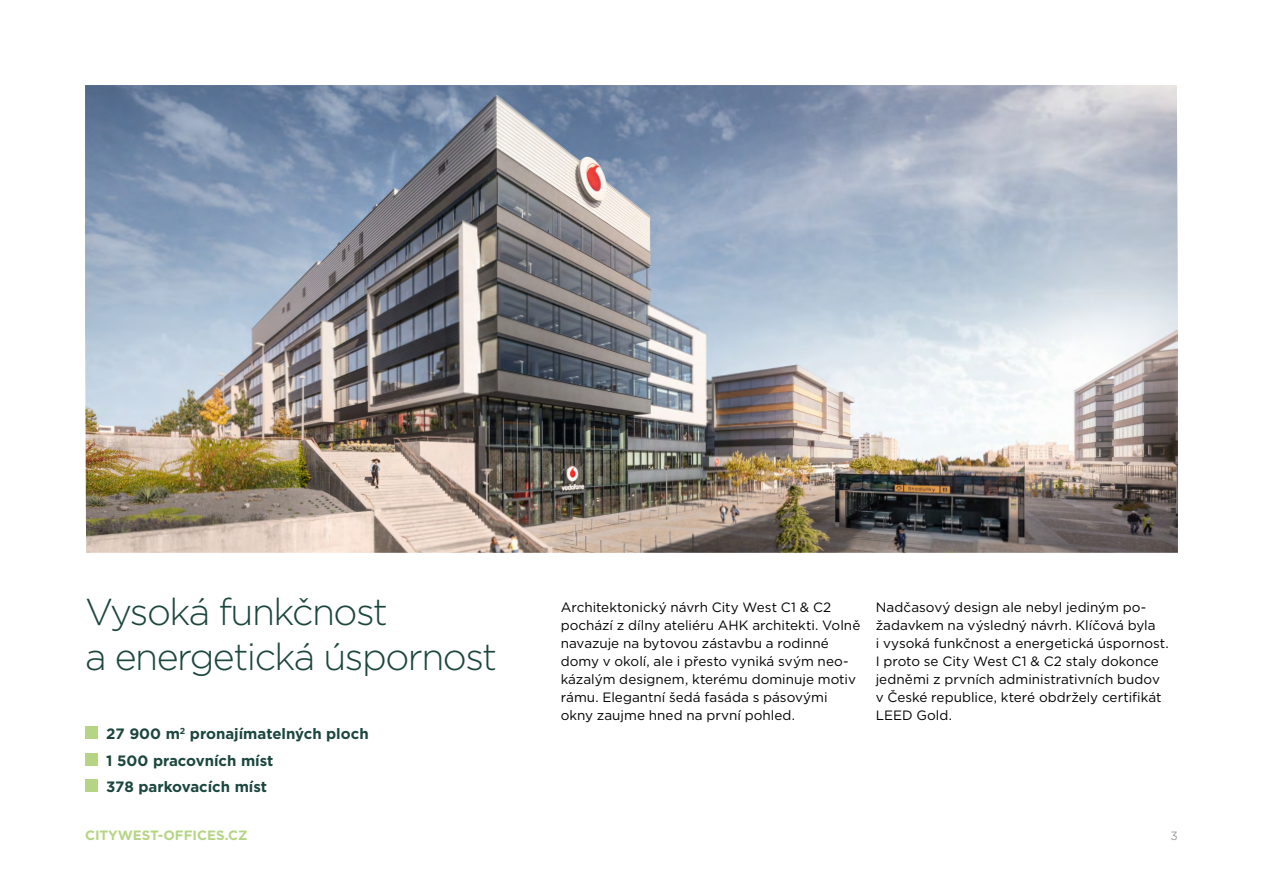
<style>
.page{position:relative;width:1263px;height:893px;background:#fff}
.page>*{position:absolute;margin:0;border:0;box-sizing:border-box;transform-origin:0 0}
.t1{font:300 37.5px/45px "Gotham";letter-spacing:-.04em;color:#1c473e}
.t2{font:700 15px/26.5px "Gotham";color:#1c473e}
.t3{font:13.5px/18px "Gotham";color:#000}
.t4{font:700 13.5px "Gotham";color:#b5d584}
.t5{font:12px "Gotham";color:#9d9d9c}
</style>
<div class="page">
<img style="left:85px;top:85px;width:1093px;height:468px">
<div style="left:85px;top:726px;width:13px;height:13px;background:#b5d584"></div>
<div style="left:85px;top:753px;width:13px;height:12px;background:#b5d584"></div>
<div style="left:85px;top:779px;width:13px;height:13px;background:#b5d584"></div>
<h1 class="t1" style="left:85px;top:589px;width:414px">Vysoká funkčnost<br>a energetická úspornost</h1>
<p class="t2" style="left:106px;top:720px;width:264px">27 900 m<sup>2</sup> pronajímatelných ploch<br>1 500 pracovních míst<br>378 parkovacích míst</p>
<p class="t3" style="left:561px;top:598px;width:301px">Architektonický návrh City West C1 &amp; C2 pochází z dílny ateliéru AHK architekti. Volně navazuje na bytovou zástavbu a rodinné domy v okolí, ale i přesto vyniká svým neo&shy;kázalým designem, kterému dominuje motiv rámu. Elegantní šedá fasáda s pásovými okny zaujme hned na první pohled.</p>
<p class="t3" style="left:876px;top:598px;width:295px">Nadčasový design ale nebyl jediným po&shy;žadavkem na výsledný návrh. Klíčová byla<br>i vysoká funkčnost a energetická úspornost.<br>I proto se City West C1 &amp; C2 staly dokonce jedněmi z prvních administrativních budov v České republice, které obdržely certifikát LEED Gold.</p>
<p class="t4" style="left:85px;top:826px;width:164px">CITYWEST-OFFICES.CZ</p>
<p class="t5" style="left:1170px;top:828px;width:9px">3</p>
</div>
